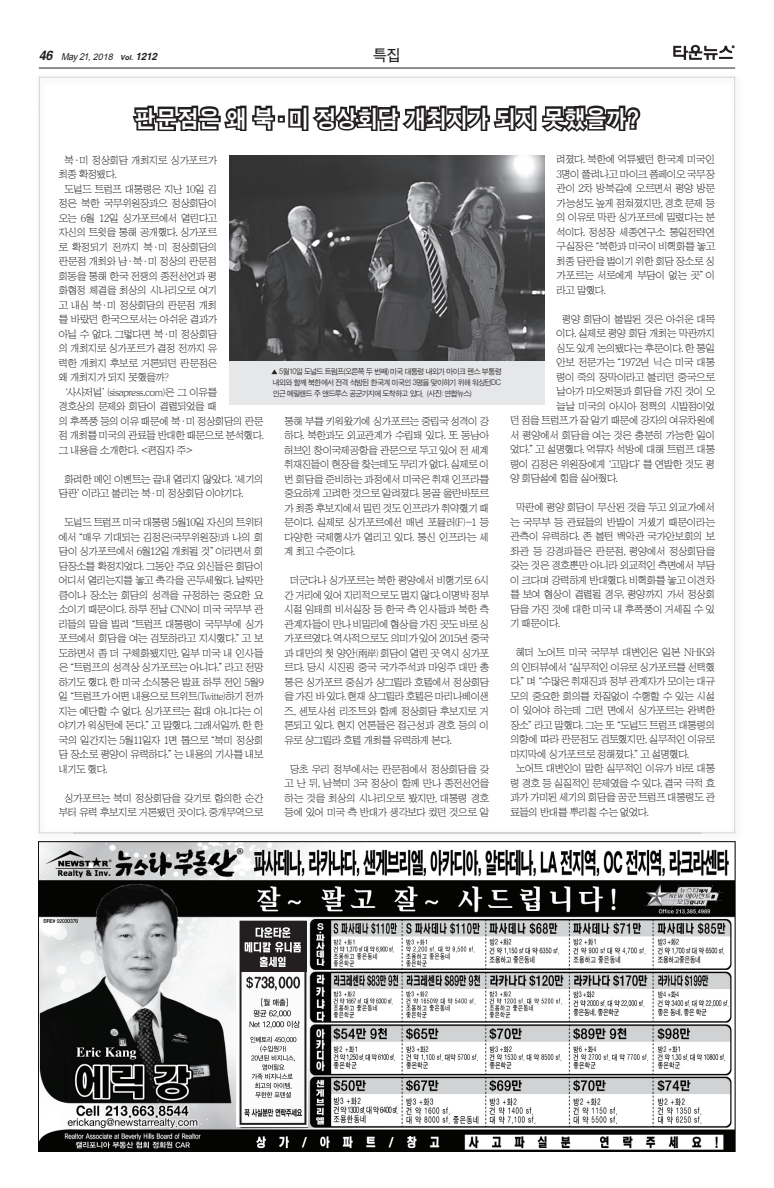
<style>
.page{position:relative;width:774px;height:1188px;background:#fff}
.page>*{position:absolute;margin:0;border:0;box-sizing:border-box;transform-origin:0 0}
.t1{font:24px "Sand Kg";letter-spacing:.02em;color:#fff;scale:.95 1}
.t2{font:16px "Sand Tg";color:#231f20;scale:.95 1}
.t3{font:10.5px/14.5px "HY Sin Mun Myeong Jo";letter-spacing:-.13em;color:#231f20;text-align:justify}
.t4{font:10.5px/14.5px "HY Sin Mun Myeong Jo";letter-spacing:-.11em;color:#231f20;text-align:center}
.t5{font:10.5px "HY Sin Mun Myeong Jo";letter-spacing:-.09em;color:#231f20}
.t6{font:10.5px "HY Sin Mun Myeong Jo";letter-spacing:-.1em;color:#231f20}
.t7{font:10.5px "HY Sin Mun Myeong Jo";letter-spacing:-.105em;color:#231f20}
.t8{font:italic 9.5px "Arial";color:#231f20;scale:.95 1}
.t9{font:8px/11px "Sand Jg";letter-spacing:-.075em;color:#231f20;text-align:justify;scale:.95 1}
.s1{font-family:"Helvetica";font-weight:700;font-size:13px}
.s2{font-size:9px}
.s3{font-family:"Helvetica";font-weight:700;font-size:7px}
.s4{font-family:"Helvetica";font-weight:700;font-size:10px}
</style>
<div class="page">
<hr style="left:39px;top:68px;width:696px;height:1px;background:#231f20">
<svg style="left:673px;top:45px;width:61px;height:15px"></svg>
<img style="left:38px;top:76px;width:698px;height:766px">
<img style="left:39px;top:77px;width:696px;height:34px">
<img style="left:39px;top:110px;width:35px;height:723px">
<img style="left:700px;top:110px;width:35px;height:723px">
<img style="left:73px;top:832px;width:628px;height:1px">
<img style="left:39px;top:842px;width:696px;height:309px">
<svg style="left:236px;top:918px;width:72px;height:209px"></svg>
<img style="left:308px;top:918px;width:425px;height:210px">
<svg style="left:240px;top:921px;width:66px;height:204px"></svg>
<svg style="left:130px;top:104px;width:147px;height:29px"></svg>
<div style="left:278px;top:115px;width:7px;height:8px;border:4px solid #231f20"></div>
<svg style="left:286px;top:103px;width:357px;height:32px"></svg>
<div style="left:229px;top:360px;width:316px;height:45px;background:#e6e7e9"></div>
<img style="left:229px;top:156px;width:316px;height:204px">
<p class="t8" style="left:39px;top:50px;width:129px"><span class="s1">46</span> May21,<span class="s2">2018</span> <span class="s3">Vol.</span> <span class="s4">1212</span></p>
<h2 class="t2" style="left:373px;top:48px;width:31px">특집</h2>
<h1 class="t1" style="left:135px;top:106px;width:532px">판문점은 왜 북·미 정상회담 개최지가 되지 못했을까?</h1>
<p class="t3" style="left:64px;top:153px;width:155px">북·미 정상회담 개최지로 싱가포르가</p>
<p class="t3" style="left:58px;top:167px;width:60px">최종 확정됐다.</p>
<p class="t3" style="left:64px;top:182px;width:155px">도널드 트럼프 대통령은 지난 10일 김</p>
<p class="t3" style="left:58px;top:196px;width:161px">정은 북한 국무위원장과으 정상회담이</p>
<p class="t3" style="left:58px;top:211px;width:161px">오는 6월 12일 싱가포르에서 열린다고</p>
<p class="t3" style="left:58px;top:225px;width:161px">자신의 트윗을 통해 공개했다. 싱가포르</p>
<p class="t3" style="left:58px;top:240px;width:161px">로 확정되기 전까지 북·미 정상회담의</p>
<p class="t5" style="left:58px;top:256px;width:161px">판문점 개최와 남·북·미 정상의 판문점</p>
<p class="t3" style="left:58px;top:269px;width:161px">회동을 통해 한국 전쟁의 종전선언과 평</p>
<p class="t3" style="left:58px;top:283px;width:161px">화협정 체결을 최상의 시나리오로 여기</p>
<p class="t3" style="left:58px;top:298px;width:161px">고 내심 북·미 정상회담의 판문점 개최</p>
<p class="t6" style="left:58px;top:314px;width:161px">를 바랐던 한국으로서는 아쉬운 결과가</p>
<p class="t3" style="left:58px;top:327px;width:161px">아닐 수 없다. 그렇다면 북·미 정상회담</p>
<p class="t3" style="left:58px;top:341px;width:161px">의 개최지로 싱가포르가 결정 전까지 유</p>
<p class="t3" style="left:58px;top:356px;width:161px">력한 개최지 후보로 거론되던 판문점은</p>
<p class="t3" style="left:58px;top:370px;width:112px">왜 개최지가 되지 못했을까?</p>
<p class="t5" style="left:58px;top:387px;width:161px">‘사사저널’(sisapress.com)은 그 이유를</p>
<p class="t3" style="left:58px;top:399px;width:161px">경호상의 문제와 회담이 결렬되었을 때</p>
<p class="t7" style="left:58px;top:416px;width:207px">의 후폭풍 등의 이유 때문에 북·미 정상회담의 판문</p>
<p class="t3" style="left:58px;top:428px;width:207px">점 개최를 미국의 관료들 반대한 때문으로 분석했다.</p>
<p class="t3" style="left:58px;top:443px;width:137px">그 내용을 소개한다. &lt;편집자 주&gt;</p>
<p class="t3" style="left:58px;top:472px;width:207px;text-indent:6px">화려한 메인 이벤트는 끝내 열리지 않았다.‘세기의 담판’이라고 불리는 북·미 정상회담 이야기다.</p>
<p class="t3" style="left:58px;top:515px;width:207px;text-indent:6px">도널드 트럼프 미국 대통령 5월10일 자신의 트위터 에서“매우 기대되는 김정은(국무위원장)과 나의 회 담이 싱가포르에서 6월12일 개최될 것”이라면서 회 담장소를 확정지었다. 그동안 주요 외신들은 회담이 어디서 열리는지를 놓고 촉각을 곤두세웠다. 날짜만 큼이나 장소는 회담의 성격을 규정하는 중요한 요 소이기 때문이다. 하루 전날 CNN이 미국 국무부 관 리들의 말을 빌려“트럼프 대통령이 국무부에 싱가 포르에서 회담을 여는 검토하라고 지시했다.”고 보 도하면서 좀 더 구체화됐지만, 일부 미국 내 인사들 은“트럼프의 성격상 싱가포르는 아니다.”라고 전망 하기도 했다. 한 미국 소식통은 발표 하루 전인 5월9 일“트럼프가 어떤 내용으로 트위트(Twitte)하기 전까 지는 예단할 수 없다. 싱가포르는 절대 아니다는 이 야기가 워싱턴에 돈다.”고 말했다. 그래서일까. 한 한 국의 일간지는 5월11일자 1면 톱으로“북미 정상회 담 장소로 평양이 유력하다.”는 내용의 기사를 내보 내기도 했다.</p>
<p class="t4" style="left:58px;top:791px;width:207px">싱가포르는 북미 정상회담을 갖기로 합의한 순간 부터 유력 후보지로 거론됐던 곳이다. 중개무역으로</p>
<p class="t9" style="left:271px;top:366px;width:244px">▲ 5월10일 도널드 트럼프(오른쪽 두 번째) 미국 대통령 내외가 마이크 펜스 부통령 내외와 함께 북한에서 전격 석방된 한국계 미국인 3명을 맞이하기 위해 워싱턴DC 인근 메릴랜드 주 앤드루스 공군기지에 도착하고 있다. (사진: 연합뉴스)</p>
<p class="t3" style="left:284px;top:414px;width:207px">통해 부를 키워왔기에 싱가포르는 중립국 성격이 강 하다. 북한과도 외교관계가 수립돼 있다. 또 동남아 허브인 창이국제공항을 관문으로 두고 있어 전 세계 취재진들이 현장을 찾는데도 무리가 없다. 실제로 이 번 회담을 준비하는 과정에서 미국은 취재 인프라를 중요하게 고려한 것으로 알려졌다. 몽골 울란바토르 가 최종 후보지에서 밀린 것도 인프라가 취약했기 때 문이다. 실제로 싱가포르에선 매년 포뮬러(F)-1 등 다양한 국제행사가 열리고 있다. 통신 인프라는 세 계 최고 수준이다.</p>
<p class="t3" style="left:284px;top:573px;width:207px;text-indent:6px">더군다나 싱가포르는 북한 평양에서 비행기로 6시 간 거리에 있어 지리적으로도 멀지 않다. 이명박 정부 시절 임태희 비서실장 등 한국 측 인사들과 북한 측 관계자들이 만나 비밀리에 협상을 가진 곳도 바로 싱 가포르였다. 역사적으로도 의미가 있어 2015년 중국 과 대만의 첫 양안(兩岸) 회담이 열린 곳 역시 싱가포 르다. 당시 시진핑 중국 국가주석과 마잉주 대만 총 통은 싱가포르 중심가 샹그릴라 호텔에서 정상회담 을 가진 바 있다. 현재 샹그릴라 호텔은 마리나베이샌 즈, 센토사섬 리조트와 함께 정상회담 후보지로 거 론되고 있다. 현지 언론들은 접근성과 경호 등의 이 유로 샹그릴라 호텔 개최를 유력하게 본다.</p>
<p class="t3" style="left:284px;top:762px;width:207px;text-align:center">당초 우리 정부에서는 판문점에서 정상회담을 갖 고 난 뒤, 남북미 3국 정상이 함께 만나 종전선언을 하는 것을 최상의 시나리오로 봤지만, 대통령 경호 등에 있어 미국 측 반대가 생각보다 컸던 것으로 알</p>
<p class="t3" style="left:556px;top:152px;width:161px">려졌다. 북한에 억류됐던 한국계 미국인 3명이 풀려나고 마이크 폼페이오 국무장 관이 2차 방북길에 오르면서 평양 방문 가능성도 높게 점쳐졌지만, 경호 문제 등 의 이유로 막판 싱가포르에 밀렸다는 분 석이다. 정성장 세종연구소 통일전략연 구실장은“북한과 미국이 비핵화를 놓고 최종 담판을 벌이기 위한 회담 장소로 싱 가포르는 서로에게 부담이 없는 곳”이 라고 말했다.</p>
<p class="t3" style="left:562px;top:312px;width:155px">평양 회담이 불발된 것은 아쉬운 대목</p>
<p class="t3" style="left:556px;top:326px;width:161px">이다. 실제로 평양 회담 개최는 막판까지</p>
<p class="t3" style="left:556px;top:341px;width:161px">심도 있게 논의됐다는 후문이다. 한 통일</p>
<p class="t3" style="left:556px;top:355px;width:161px">안보 전문가는“1972년 닉슨 미국 대통</p>
<p class="t6" style="left:556px;top:372px;width:161px">령이 죽의 장막이라고 불리던 중국으로</p>
<p class="t3" style="left:556px;top:384px;width:161px">날아가 마오쩌둥과 회담을 가진 것이 오</p>
<p class="t3" style="left:556px;top:399px;width:161px">늘날 미국의 아시아 정책의 시발점이었</p>
<p class="t3" style="left:510px;top:413px;width:207px">던 점을 트럼프가 잘 알기 때문에 강자의 여유차원에</p>
<p class="t3" style="left:510px;top:428px;width:207px">서 평양에서 회담을 여는 것은 충분히 가능한 일이</p>
<p class="t3" style="left:510px;top:442px;width:207px">었다.”고 설명했다. 억류자 석방에 대해 트럼프 대통</p>
<p class="t3" style="left:510px;top:457px;width:207px">령이 김정은 위원장에게‘고맙다’를 연발한 것도 평</p>
<p class="t3" style="left:510px;top:471px;width:110px">양 회담설에 힘을 실어줬다.</p>
<p class="t3" style="left:510px;top:500px;width:207px;text-indent:6px">막판에 평양 회담이 무산된 것을 두고 외교가에서 는 국무부 등 관료들의 반발이 거셌기 때문이라는 관측이 유력하다. 존 볼턴 백악관 국가안보회의 보 좌관 등 강경파들은 판문점, 평양에서 정상회담을 갖는 것은 경호뿐만 아니라 외교적인 측면에서 부담 이 크다며 강력하게 반대했다. 비핵화를 놓고 이견차 를 보여 협상이 결렬될 경우, 평양까지 가서 정상회 담을 가진 것에 대한 미국 내 후폭풍이 거세질 수 있 기 때문이다.</p>
<p class="t3" style="left:516px;top:645px;width:201px">헤더 노어트 미국 국무부 대변인은 일본 NHK와</p>
<p class="t3" style="left:510px;top:660px;width:207px">의 인터뷰에서“실무적인 이유로 싱가포르를 선택했</p>
<p class="t3" style="left:510px;top:674px;width:207px">다.”며“수많은 취재진과 정부 관계자가 모이는 대규</p>
<p class="t3" style="left:510px;top:689px;width:207px">모의 중요한 회의를 차질없이 수행할 수 있는 시설</p>
<p class="t3" style="left:510px;top:703px;width:207px">이 있어야 하는데 그런 면에서 싱가포르는 완벽한</p>
<p class="t3" style="left:510px;top:718px;width:207px">장소”라고 말했다. 그는 또“도널드 트럼프 대통령의</p>
<p class="t3" style="left:510px;top:732px;width:207px">의향에 따라 판문점도 검토했지만, 실무적인 이유로</p>
<p class="t3" style="left:510px;top:747px;width:181px">마지막에 싱가포르로 정해졌다.”고 설명했다.</p>
<p class="t3" style="left:516px;top:761px;width:201px">노어트 대변인이 말한 실무적인 이유가 바로 대통</p>
<p class="t3" style="left:510px;top:776px;width:207px">령 경호 등 실질적인 문제였을 수 있다. 결국 극적 효</p>
<p class="t3" style="left:510px;top:790px;width:207px">과가 가미된 세기의 회담을 꿈꾼 트럼프 대통령도 관</p>
<p class="t4" style="left:510px;top:805px;width:141px">료들의 반대를 뿌리칠 수는 없었다.</p>
</div>
